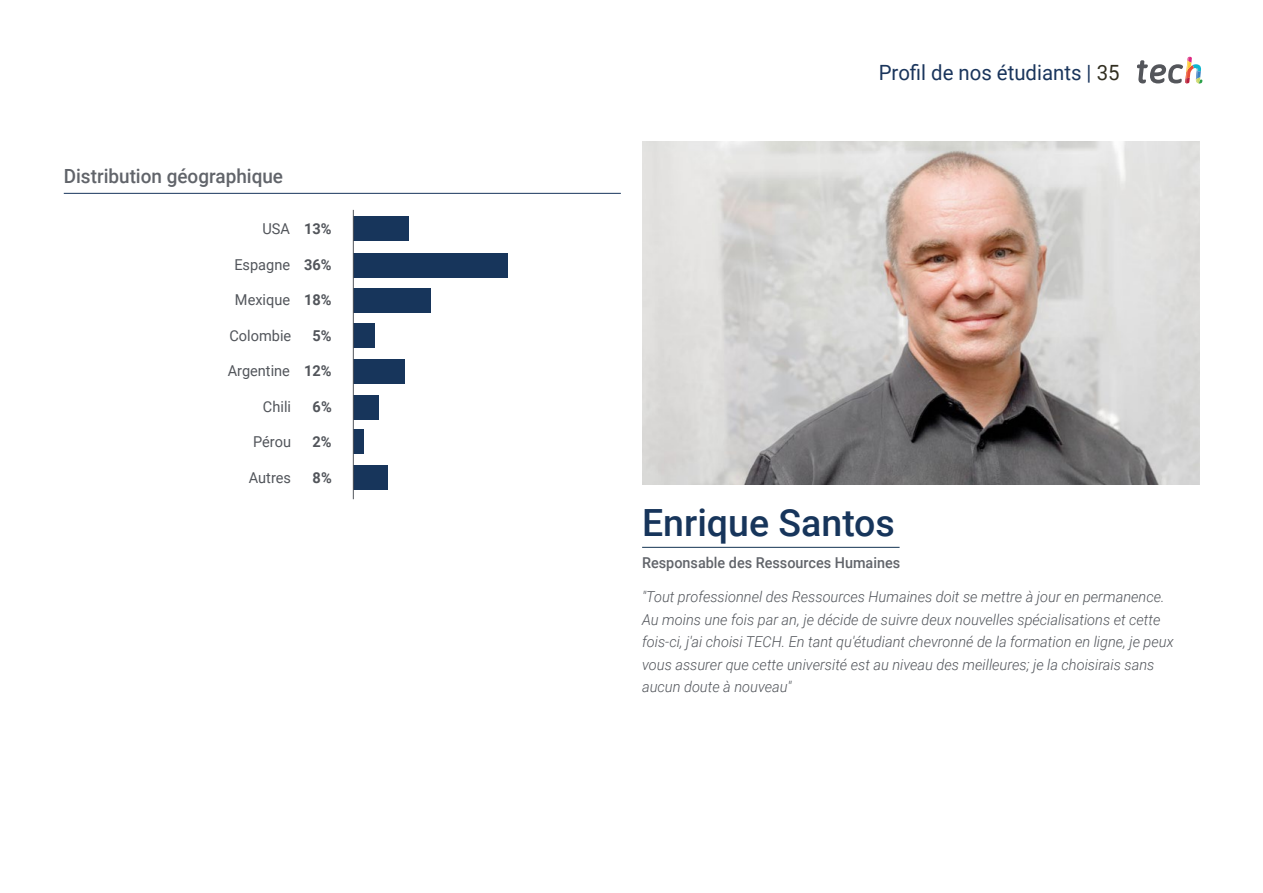
<style>
.page{position:relative;width:1263px;height:893px;background:#fff}
.page>*{position:absolute;margin:0;border:0;box-sizing:border-box;transform-origin:0 0}
.t1{font:500 37.5px "Roboto";color:#17355b}
.t2{font:21px "Roboto";color:#1a355c}
.t3{font:500 19.5px "Roboto";color:#61646a}
.t4{font:italic 300 15px/22.5px "Roboto";color:#52555b}
.t5{font:15px "Roboto";color:#52555b}
.t6{font:500 15px "Roboto";color:#61646a;scale:.96 1}
.t7{font:700 15px "Roboto";color:#52555b}
.s1{font-weight:700}
.s2{color:#312e20}
</style>
<div class="page">
<svg style="left:1137px;top:57px;width:65px;height:27px"></svg>
<hr style="left:642px;top:547px;width:257px;height:1px;background:#123352">
<img style="left:642px;top:141px;width:557px;height:343px">
<hr style="left:64px;top:193px;width:557px;height:1px;background:#17355b">
<div style="left:353px;top:217px;width:56px;height:24px;background:#17355b"></div>
<div style="left:353px;top:395px;width:26px;height:24px;background:#17355b"></div>
<div style="left:353px;top:253px;width:155px;height:24px;background:#17355b"></div>
<div style="left:353px;top:429px;width:11px;height:25px;background:#17355b"></div>
<div style="left:353px;top:289px;width:77px;height:24px;background:#17355b"></div>
<div style="left:353px;top:465px;width:35px;height:24px;background:#17355b"></div>
<div style="left:353px;top:323px;width:22px;height:24px;background:#17355b"></div>
<div style="left:353px;top:360px;width:52px;height:24px;background:#17355b"></div>
<hr style="left:353px;top:210px;width:1px;height:289px;background:#52555b">
<h3 class="t3" style="left:64px;top:162px;width:221px">Distribution géographique</h3>
<p class="t5" style="left:263px;top:218px;width:71px">USA <span class="s1">13%</span></p>
<p class="t5" style="left:234px;top:254px;width:99px">Espagne <span class="s1">36%</span></p>
<p class="t5" style="left:235px;top:289px;width:98px">Mexique <span class="s1">18%</span></p>
<p class="t5" style="left:229px;top:325px;width:63px">Colombie</p>
<p class="t7" style="left:313px;top:325px;width:21px">5%</p>
<p class="t5" style="left:228px;top:360px;width:105px">Argentine <span class="s1">12%</span></p>
<p class="t5" style="left:263px;top:396px;width:30px">Chili</p>
<p class="t7" style="left:313px;top:396px;width:21px">6%</p>
<p class="t5" style="left:253px;top:431px;width:39px">Pérou</p>
<p class="t7" style="left:313px;top:431px;width:21px">2%</p>
<p class="t5" style="left:249px;top:467px;width:44px">Autres</p>
<p class="t7" style="left:313px;top:467px;width:21px">8%</p>
<h2 class="t2" style="left:879px;top:57px;width:242px">Profil de nos étudiants | <span class="s2">35</span></h2>
<h1 class="t1" style="left:642px;top:496px;width:254px">Enrique Santos</h1>
<p class="t6" style="left:642px;top:552px;width:270px">Responsable des Ressources Humaines</p>
<p class="t4" style="left:642px;top:585px;width:533px">"Tout professionnel des Ressources Humaines doit se mettre à jour en permanence.<br>Au moins une fois par an, je décide de suivre deux nouvelles spécialisations et cette fois-ci, j'ai choisi TECH. En tant qu'étudiant chevronné de la formation en ligne, je peux vous assurer que cette université est au niveau des meilleures; je la choisirais sans aucun doute à nouveau"</p>
</div>
